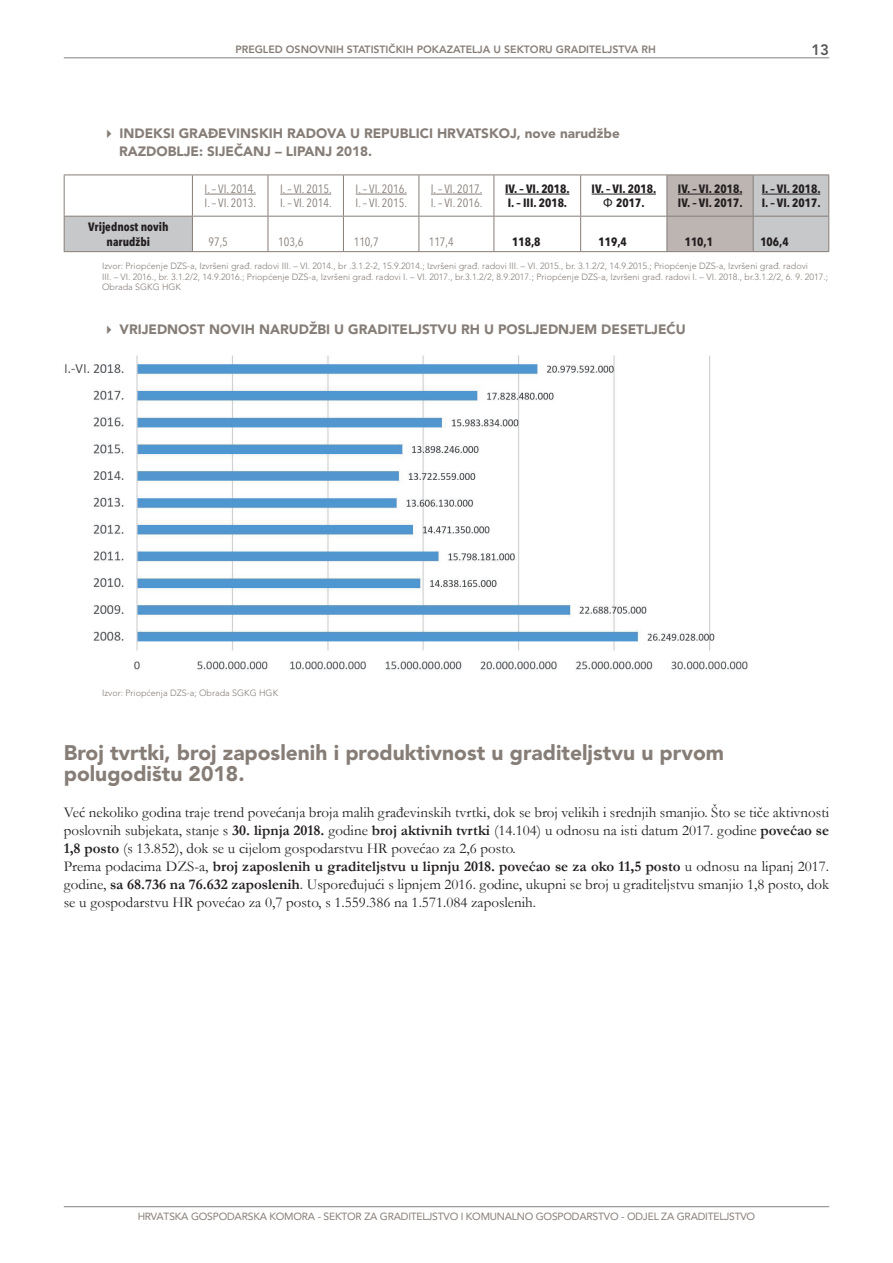
<style>
.page{position:relative;width:893px;height:1263px;background:#fff}
.page>*{position:absolute;margin:0;border:0;box-sizing:border-box;transform-origin:0 0}
.t1{font:900 21px/21px "Avenir LT Pro";color:#867d77}
.t2{font:15px/18px "Garamond";color:#231f20}
.t3{font:800 15px "Avenir LT Pro";color:#57585a}
.t4{font:900 13.5px/18px "Avenir LT Pro";color:#867d77}
.t5{font:700 condensed 12px/14.4px "Avenir Next LT Pro";color:#231f20}
.t6{font:condensed 12px/14.4px "Avenir Next LT Pro";color:#867d77}
.t7{font:800 10.5px "Avenir LT Pro";color:#867d77}
.t8{font:10.35px "Avenir LT Pro";letter-spacing:-.02em;color:#867d77}
.t9{font:300 9px/10.5px "Avenir LT Pro";color:#867d77}
.s1{font-family:"Arial";font-weight:400;font-stretch:normal}
.s2{font-weight:700}
</style>
<div class="page">
<hr style="left:64px;top:58px;width:765px;height:1px;background:#808285">
<hr style="left:64px;top:1206px;width:765px;height:1px;background:#808285">
<svg style="left:65px;top:176px;width:763px;height:75px"></svg>
<hr style="left:64px;top:175px;width:128px;height:1px;background:#867d77">
<hr style="left:64px;top:175px;width:1px;height:41px;background:#867d77">
<hr style="left:192px;top:175px;width:76px;height:1px;background:#867d77">
<hr style="left:192px;top:175px;width:1px;height:41px;background:#867d77">
<hr style="left:268px;top:175px;width:75px;height:1px;background:#867d77">
<hr style="left:268px;top:175px;width:1px;height:41px;background:#867d77">
<hr style="left:343px;top:175px;width:76px;height:1px;background:#867d77">
<hr style="left:343px;top:175px;width:1px;height:41px;background:#867d77">
<hr style="left:419px;top:175px;width:75px;height:1px;background:#867d77">
<hr style="left:419px;top:175px;width:1px;height:41px;background:#867d77">
<hr style="left:494px;top:175px;width:87px;height:1px;background:#867d77">
<hr style="left:494px;top:175px;width:1px;height:41px;background:#867d77">
<hr style="left:581px;top:175px;width:86px;height:1px;background:#867d77">
<hr style="left:580px;top:175px;width:1px;height:41px;background:#867d77">
<hr style="left:667px;top:175px;width:86px;height:1px;background:#867d77">
<hr style="left:667px;top:175px;width:1px;height:41px;background:#867d77">
<hr style="left:753px;top:175px;width:76px;height:1px;background:#867d77">
<hr style="left:753px;top:175px;width:1px;height:41px;background:#867d77">
<hr style="left:828px;top:175px;width:1px;height:41px;background:#867d77">
<hr style="left:64px;top:216px;width:128px;height:1px;background:#867d77">
<hr style="left:64px;top:217px;width:1px;height:34px;background:#867d77">
<hr style="left:192px;top:216px;width:76px;height:1px;background:#867d77">
<hr style="left:192px;top:217px;width:1px;height:34px;background:#867d77">
<hr style="left:268px;top:216px;width:75px;height:1px;background:#867d77">
<hr style="left:268px;top:217px;width:1px;height:34px;background:#867d77">
<hr style="left:343px;top:216px;width:76px;height:1px;background:#867d77">
<hr style="left:343px;top:217px;width:1px;height:34px;background:#867d77">
<hr style="left:419px;top:216px;width:75px;height:1px;background:#867d77">
<hr style="left:419px;top:217px;width:1px;height:34px;background:#867d77">
<hr style="left:494px;top:216px;width:87px;height:1px;background:#867d77">
<hr style="left:494px;top:217px;width:1px;height:34px;background:#867d77">
<hr style="left:581px;top:216px;width:86px;height:1px;background:#867d77">
<hr style="left:580px;top:217px;width:1px;height:34px;background:#867d77">
<hr style="left:667px;top:216px;width:86px;height:1px;background:#867d77">
<hr style="left:667px;top:217px;width:1px;height:34px;background:#867d77">
<hr style="left:753px;top:216px;width:76px;height:1px;background:#867d77">
<hr style="left:753px;top:217px;width:1px;height:34px;background:#867d77">
<hr style="left:828px;top:217px;width:1px;height:34px;background:#867d77">
<hr style="left:64px;top:251px;width:765px;height:1px;background:#867d77">
<hr style="left:205px;top:194px;width:51px;height:1px;background:#867d77">
<hr style="left:280px;top:194px;width:51px;height:1px;background:#867d77">
<hr style="left:356px;top:194px;width:51px;height:1px;background:#867d77">
<hr style="left:431px;top:194px;width:51px;height:1px;background:#867d77">
<hr style="left:505px;top:194px;width:64px;height:1px;background:#231f20">
<hr style="left:592px;top:194px;width:64px;height:1px;background:#231f20">
<hr style="left:678px;top:194px;width:64px;height:1px;background:#231f20">
<hr style="left:762px;top:194px;width:58px;height:1px;background:#231f20">
<img style="left:65px;top:355px;width:683px;height:316px">
<p class="t7" style="left:235px;top:45px;width:422px">PREGLED OSNOVNIH STATISTIČKIH POKAZATELJA U SEKTORU GRADITELJSTVA RH</p>
<p class="t3" style="left:811px;top:43px;width:19px">13</p>
<p class="t4" style="left:119px;top:125px;width:502px;text-indent:-17px">✔ INDEKSI GRAĐEVINSKIH RADOVA U REPUBLICI HRVATSKOJ, nove narudžbe<br>RAZDOBLJE: SIJEČANJ – LIPANJ 2018.</p>
<p class="t6" style="left:205px;top:183px;width:53px">I. – VI. 2014.<br>I. – VI. 2013.</p>
<p class="t6" style="left:280px;top:183px;width:53px">I. – VI. 2015.<br>I. – VI. 2014.</p>
<p class="t6" style="left:356px;top:183px;width:53px">I. – VI. 2016.<br>I. – VI. 2015.</p>
<p class="t6" style="left:431px;top:183px;width:53px">I. – VI. 2017.<br>I. – VI. 2016.</p>
<p class="t5" style="left:505px;top:183px;width:66px">IV. – VI. 2018.<br>I. – III. 2018.</p>
<p class="t5" style="left:592px;top:183px;width:66px;text-align:center">IV. – VI. 2018.<br><span class="s1">Φ</span> 2017.</p>
<p class="t5" style="left:678px;top:183px;width:66px">IV. – VI. 2018.<br>IV. – VI. 2017.</p>
<p class="t5" style="left:762px;top:183px;width:60px">I. – VI. 2018.<br>I. – VI. 2017.</p>
<p class="t5" style="left:88px;top:221px;width:82px;text-align:center">Vrijednost novih narudžbi</p>
<p class="t6" style="left:208px;top:235px;width:21px">97,5</p>
<p class="t6" style="left:278px;top:235px;width:27px">103,6</p>
<p class="t6" style="left:354px;top:235px;width:27px">110,7</p>
<p class="t6" style="left:429px;top:235px;width:27px">117,4</p>
<p class="t5" style="left:512px;top:235px;width:30px">118,8</p>
<p class="t5" style="left:598px;top:235px;width:30px">119,4</p>
<p class="t5" style="left:685px;top:235px;width:30px">110,1</p>
<p class="t5" style="left:760px;top:235px;width:30px">106,4</p>
<p class="t9" style="left:102px;top:262px;width:727px">Izvor: Priopćenje DZS-a, Izvršeni građ. radovi III. – VI. 2014., br .3.1.2-2, 15.9.2014.; Izvršeni građ. radovi III. – VI. 2015., br. 3.1.2/2, 14.9.2015.; Priopćenje DZS-a, Izvršeni građ. radovi<br>III. – VI. 2016., br. 3.1.2/2, 14.9.2016.; Priopćenje DZS-a, Izvršeni građ. radovi I. – VI. 2017., br.3.1.2/2, 8.9.2017.; Priopćenje DZS-a, Izvršeni građ. radovi I. – VI. 2018., br.3.1.2/2, 6. 9. 2017.;<br>Obrada SGKG HGK</p>
<p class="t4" style="left:102px;top:321px;width:585px">✔ VRIJEDNOST NOVIH NARUDŽBI U GRADITELJSTVU RH U POSLJEDNJEM DESETLJEĆU</p>
<p class="t9" style="left:102px;top:688px;width:178px">Izvor: Priopćenja DZS-a; Obrada SGKG HGK</p>
<h1 class="t1" style="left:64px;top:744px;width:662px">Broj tvrtki, broj zaposlenih i produktivnost u graditeljstvu u prvom polugodištu 2018.</h1>
<p class="t2" style="left:64px;top:804px;width:767px">Već nekoliko godina traje trend povećanja broja malih građevinskih tvrtki, dok se broj velikih i srednjih smanjio. Što se tiče aktivnosti poslovnih subjekata, stanje s <span class="s2">30. lipnja 2018.</span> godine <span class="s2">broj aktivnih tvrtki</span> (14.104) u odnosu na isti datum 2017. godine <span class="s2">povećao se 1,8 posto</span> (s 13.852), dok se u cijelom gospodarstvu HR povećao za 2,6 posto.<br>Prema podacima DZS-a, <span class="s2">broj zaposlenih u graditeljstvu u lipnju 2018. povećao se za oko 11,5 posto</span> u odnosu na lipanj 2017. godine, <span class="s2">sa 68.736 na 76.632 zaposlenih</span>. Uspoređujući s lipnjem 2016. godine, ukupni se broj u graditeljstvu smanjio 1,8 posto, dok se u gospodarstvu HR povećao za 0,7 posto, s 1.559.386 na 1.571.084 zaposlenih.</p>
<p class="t8" style="left:138px;top:1211px;width:619px">HRVATSKA GOSPODARSKA KOMORA - SEKTOR ZA GRADITELJSTVO I KOMUNALNO GOSPODARSTVO - ODJEL ZA GRADITELJSTVO</p>
</div>
